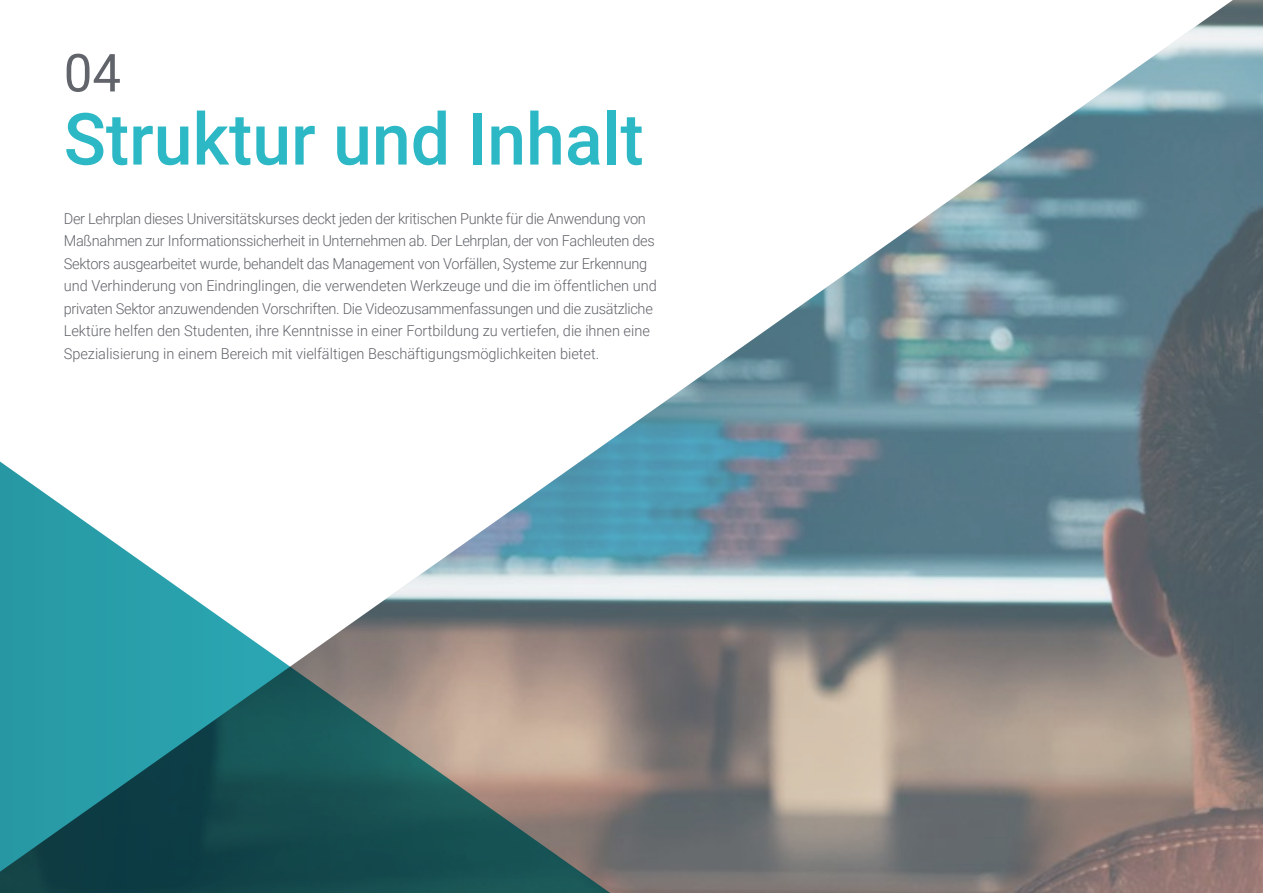
<style>
.page{position:relative;width:1263px;height:893px;background:#fff}
.page>*{position:absolute;margin:0;border:0;box-sizing:border-box;transform-origin:0 0}
.t1{font:500 72px "Roboto";color:#2db8c5}
.t2{font:52.5px "Roboto";color:#61646a}
.t3{font:300 15px/22.5px "Roboto";letter-spacing:-.02em;color:#61646a}
</style>
<div class="page">
<img style="left:602px;top:0;width:661px;height:893px">
<svg style="left:0;top:446px;width:640px;height:447px"></svg>
<h2 class="t2" style="left:64px;top:36px;width:59px">04</h2>
<h1 class="t1" style="left:64px;top:89px;width:581px">Struktur und Inhalt</h1>
<p class="t3" style="left:64px;top:207px;width:595px">Der Lehrplan dieses Universitätskurses deckt jeden der kritischen Punkte für die Anwendung von Maßnahmen zur Informationssicherheit in Unternehmen ab. Der Lehrplan, der von Fachleuten des Sektors ausgearbeitet wurde, behandelt das Management von Vorfällen, Systeme zur Erkennung und Verhinderung von Eindringlingen, die verwendeten Werkzeuge und die im öffentlichen und privaten Sektor anzuwendenden Vorschriften. Die Videozusammenfassungen und die zusätzliche Lektüre helfen den Studenten, ihre Kenntnisse in einer Fortbildung zu vertiefen, die ihnen eine Spezialisierung in einem Bereich mit vielfältigen Beschäftigungsmöglichkeiten bietet.</p>
</div>
